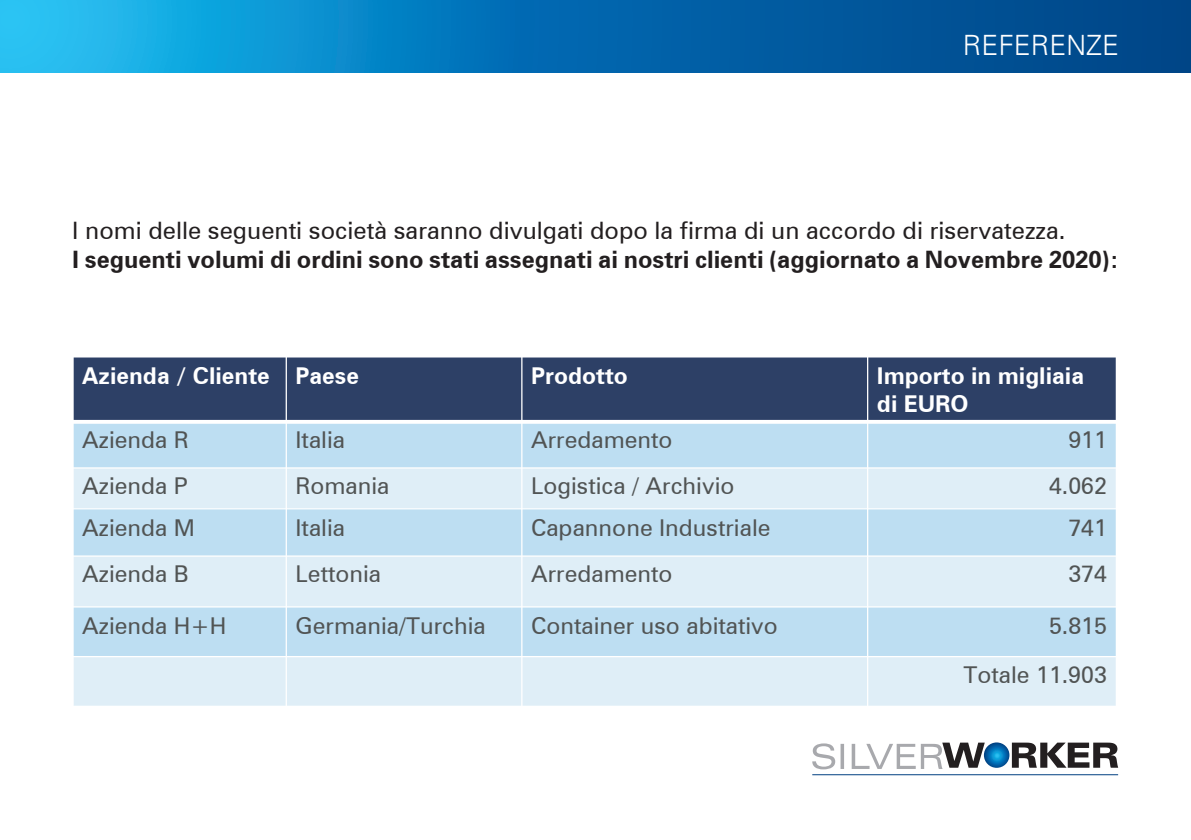
<style>
.page{position:relative;width:1191px;height:840px;background:#fff}
.page>*{position:absolute;margin:0;border:0;box-sizing:border-box;transform-origin:0 0}
.t1{font:300 28px "Zurich BT";color:#fff}
.t2{font:700 24px "Zurich BT";color:#231f20}
.t3{font:24px "Zurich BT";color:#231f20}
.t4{font:23.2px/49px "Zurich BT";color:#515454;text-align:right}
.t5{font:700 23.2px/28.4px "Zurich BT";color:#fff}
</style>
<div class="page">
<svg style="left:0;top:0;width:1191px;height:72px;background:#0774b5"></svg>
<hr style="left:812px;top:774px;width:306px;height:1px;background:#014081">
<svg style="left:812px;top:742px;width:306px;height:27px"></svg>
<svg style="left:984px;top:742px;width:25px;height:25px"></svg>
<div style="left:73px;top:356px;width:213px;height:65px;background:#2d4066"></div>
<div style="left:286px;top:356px;width:236px;height:65px;background:#2d4066"></div>
<div style="left:522px;top:356px;width:345px;height:65px;background:#2d4066"></div>
<div style="left:867px;top:356px;width:249px;height:65px;background:#2d4066"></div>
<div style="left:73px;top:421px;width:213px;height:46px;background:#bddef2"></div>
<div style="left:286px;top:421px;width:236px;height:46px;background:#bddef2"></div>
<div style="left:522px;top:421px;width:345px;height:46px;background:#bddef2"></div>
<div style="left:867px;top:421px;width:249px;height:46px;background:#bddef2"></div>
<div style="left:73px;top:467px;width:213px;height:41px;background:#dfeef7"></div>
<div style="left:286px;top:467px;width:236px;height:41px;background:#dfeef7"></div>
<div style="left:522px;top:467px;width:345px;height:41px;background:#dfeef7"></div>
<div style="left:867px;top:467px;width:249px;height:41px;background:#dfeef7"></div>
<div style="left:73px;top:508px;width:213px;height:47px;background:#bddef2"></div>
<div style="left:286px;top:508px;width:236px;height:47px;background:#bddef2"></div>
<div style="left:522px;top:508px;width:345px;height:47px;background:#bddef2"></div>
<div style="left:867px;top:508px;width:249px;height:47px;background:#bddef2"></div>
<div style="left:73px;top:555px;width:213px;height:51px;background:#dfeef7"></div>
<div style="left:286px;top:555px;width:236px;height:51px;background:#dfeef7"></div>
<div style="left:522px;top:555px;width:345px;height:51px;background:#dfeef7"></div>
<div style="left:867px;top:555px;width:249px;height:51px;background:#dfeef7"></div>
<div style="left:73px;top:606px;width:213px;height:50px;background:#bddef2"></div>
<div style="left:286px;top:606px;width:236px;height:50px;background:#bddef2"></div>
<div style="left:522px;top:606px;width:345px;height:50px;background:#bddef2"></div>
<div style="left:867px;top:606px;width:249px;height:50px;background:#bddef2"></div>
<div style="left:73px;top:656px;width:213px;height:50px;background:#dfeef7"></div>
<div style="left:286px;top:656px;width:236px;height:50px;background:#dfeef7"></div>
<div style="left:522px;top:656px;width:345px;height:50px;background:#dfeef7"></div>
<div style="left:867px;top:656px;width:249px;height:50px;background:#dfeef7"></div>
<hr style="left:286px;top:356px;width:1px;height:350px;background:#fff">
<hr style="left:521px;top:356px;width:1px;height:350px;background:#fff">
<hr style="left:867px;top:356px;width:1px;height:350px;background:#fff">
<svg style="left:74px;top:419px;width:1041px;height:4px;background:#cfd3dc"></svg>
<hr style="left:72px;top:467px;width:1045px;height:1px;background:#fff">
<hr style="left:72px;top:508px;width:1045px;height:1px;background:#fff">
<hr style="left:72px;top:555px;width:1045px;height:1px;background:#fff">
<hr style="left:72px;top:606px;width:1045px;height:1px;background:#fff">
<hr style="left:72px;top:655px;width:1045px;height:2px;background:#fff">
<hr style="left:72px;top:356px;width:2px;height:350px;background:#fff">
<hr style="left:1115px;top:356px;width:2px;height:350px;background:#fff">
<hr style="left:72px;top:356px;width:1045px;height:1px;background:#fff">
<hr style="left:72px;top:705px;width:1045px;height:1px;background:#fff">
<p class="t1" style="left:963px;top:28px;width:158px">REFERENZE</p>
<p class="t3" style="left:72px;top:216px;width:994px">I nomi delle seguenti società saranno divulgati dopo la firma di un accordo di riservatezza.</p>
<p class="t2" style="left:72px;top:245px;width:1048px">I seguenti volumi di ordini sono stati assegnati ai nostri clienti (aggiornato a Novembre 2020):</p>
<p class="t5" style="left:82px;top:360px;width:278px">Azienda / Cliente Paese</p>
<p class="t5" style="left:531px;top:360px;width:98px">Prodotto</p>
<p class="t5" style="left:877px;top:360px;width:209px">Importo in migliaia di EURO</p>
<p class="t4" style="left:82px;top:415px;width:108px">Azienda R</p>
<p class="t4" style="left:295px;top:415px;width:51px">Italia</p>
<p class="t4" style="left:531px;top:415px;width:143px">Arredamento</p>
<p class="t4" style="left:1068px;top:415px;width:40px">911</p>
<p class="t4" style="left:82px;top:461px;width:107px">Azienda P</p>
<p class="t4" style="left:295px;top:461px;width:96px">Romania</p>
<p class="t4" style="left:531px;top:461px;width:205px">Logistica / Archivio</p>
<p class="t4" style="left:1049px;top:461px;width:59px">4.062</p>
<p class="t4" style="left:82px;top:502px;width:114px">Azienda M</p>
<p class="t4" style="left:295px;top:502px;width:51px">Italia</p>
<p class="t4" style="left:531px;top:502px;width:241px">Capannone Industriale</p>
<p class="t4" style="left:1068px;top:502px;width:40px">741</p>
<p class="t4" style="left:82px;top:548px;width:108px">Azienda B</p>
<p class="t4" style="left:295px;top:548px;width:87px">Lettonia</p>
<p class="t4" style="left:531px;top:548px;width:143px">Arredamento</p>
<p class="t4" style="left:1068px;top:548px;width:40px">374</p>
<p class="t4" style="left:82px;top:600px;width:146px">Azienda H+H</p>
<p class="t4" style="left:295px;top:600px;width:192px">Germania/Turchia</p>
<p class="t4" style="left:531px;top:600px;width:248px">Container uso abitativo</p>
<p class="t4" style="left:963px;top:600px;width:145px">5.815<br>Totale 11.903</p>
</div>
